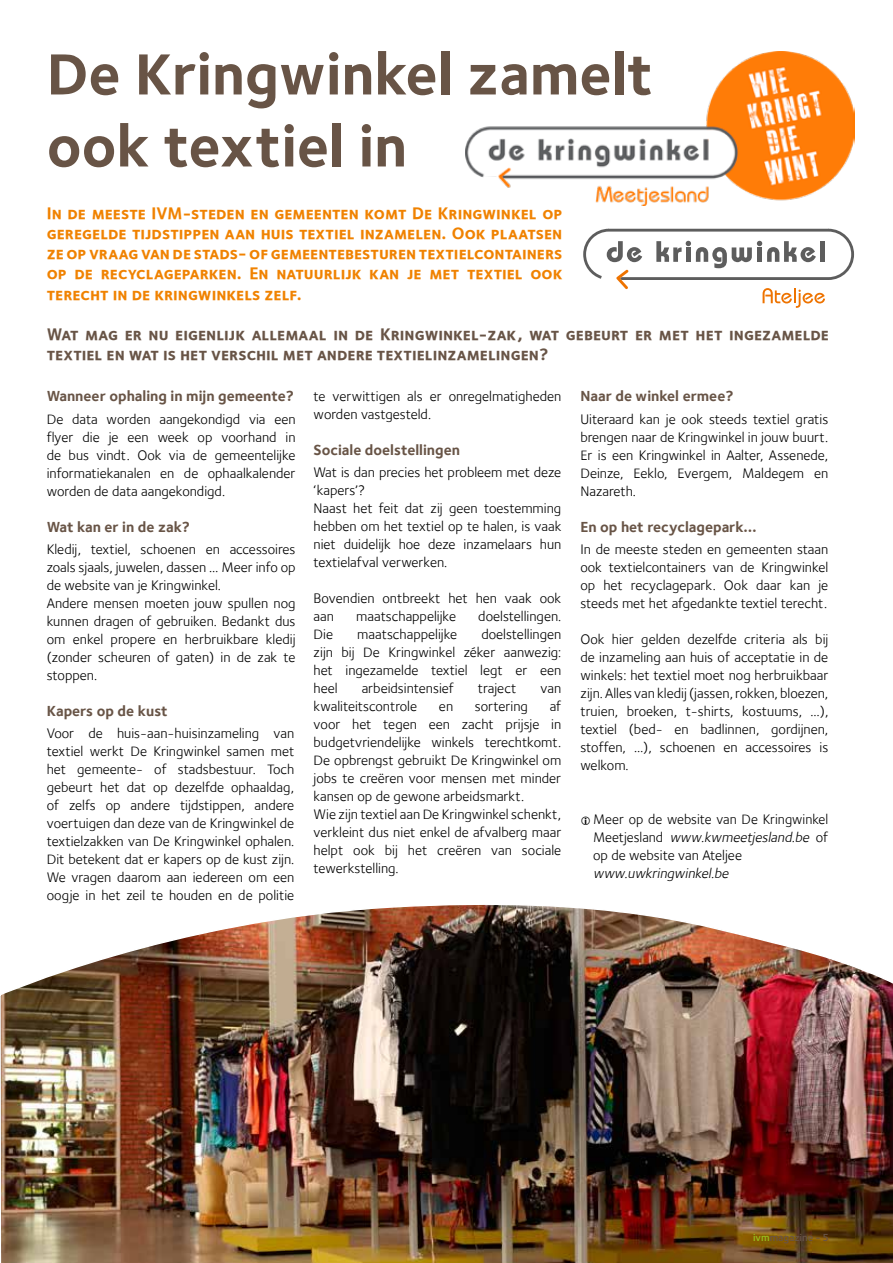
<style>
.page{position:relative;width:893px;height:1263px;background:#fff}
.page>*{position:absolute;margin:0;border:0;box-sizing:border-box;transform-origin:0 0}
.t1{font:700 60px/72px "Foundry Sterling";color:#685446}
.t2{font:17.25px/20.2px "Foundry Sterling Bold Expert";color:#f08200;text-align:justify}
.t3{font:17.25px/20.2px "Foundry Sterling Bold Expert";color:#685446}
.t4{font:700 15px "Foundry Sterling";color:#685446}
.t5{font:14.25px/18px "Foundry Sterling";color:#000;text-align:justify}
.t6{font:italic 14.25px "Foundry Sterling";color:#000}
.t7{font:10.5px "Foundry Sterling Demi CE";color:#685446}
.s1{font-style:italic}
.s2{color:#95be1d}
</style>
<div class="page">
<img style="left:466px;top:51px;width:388px;height:155px">
<img style="left:0;top:904px;width:893px;height:359px">
<svg style="left:583px;top:229px;width:271px;height:79px"></svg>
<h1 class="t1" style="left:47px;top:37px;width:608px">De Kringwinkel zamelt ook textiel in</h1>
<p class="t2" style="left:47px;top:202px;width:517px">In de meeste IVM-steden en gemeenten komt De Kringwinkel op geregelde tijdstippen aan huis textiel inzamelen. Ook plaatsen ze op vraag van de stads- of gemeentebesturen textielcontainers op de recyclageparken. En natuurlijk kan je met textiel ook terecht in de kringwinkels zelf.</p>
<p class="t3" style="left:47px;top:324px;width:784px">Wat mag er nu eigenlijk allemaal in de Kringwinkel-zak, wat gebeurt er met het ingezamelde textiel en wat is het verschil met andere textielinzamelingen?</p>
<p class="t4" style="left:47px;top:387px;width:249px">Wanneer ophaling in mijn gemeente?</p>
<p class="t5" style="left:47px;top:410px;width:250px">De data worden aangekondigd via een flyer die je een week op voorhand in de bus vindt. Ook via de gemeentelijke informatiekanalen en de ophaalkalender worden de data aangekondigd.</p>
<p class="t4" style="left:47px;top:518px;width:145px">Wat kan er in de zak?</p>
<p class="t5" style="left:47px;top:540px;width:250px;text-align:left">Kledij, textiel, schoenen en accessoires zoals sjaals, juwelen, dassen … Meer info op de website van je Kringwinkel.<br>Andere mensen moeten jouw spullen nog kunnen dragen of gebruiken. Bedankt dus om enkel propere en herbruikbare kledij (zonder scheuren of gaten) in de zak te stoppen.</p>
<p class="t4" style="left:47px;top:702px;width:123px">Kapers op de kust</p>
<p class="t5" style="left:47px;top:724px;width:249px">Voor de huis-aan-huisinzameling van textiel werkt De Kringwinkel samen met het gemeente- of stadsbestuur. Toch gebeurt het dat op dezelfde ophaaldag, of zelfs op andere tijdstippen, andere voertuigen dan deze van de Kringwinkel de textielzakken van De Kringwinkel ophalen.<br>Dit betekent dat er kapers op de kust zijn.<br>We vragen daarom aan iedereen om een oogje in het zeil te houden en de politie</p>
<p class="t5" style="left:314px;top:387px;width:249px">te verwittigen als er onregelmatigheden worden vastgesteld.</p>
<p class="t4" style="left:314px;top:441px;width:148px">Sociale doelstellingen</p>
<p class="t5" style="left:314px;top:463px;width:249px;text-align:left">Wat is dan precies het probleem met deze ‘kapers’?<br>Naast het feit dat zij geen toestemming hebben om het textiel op te halen, is vaak niet duidelijk hoe deze inzamelaars hun textielafval verwerken.</p>
<p class="t5" style="left:314px;top:589px;width:249px">Bovendien ontbreekt het hen vaak ook aan</p>
<p class="t5" style="left:356px;top:607px;width:101px">maatschappelijke</p>
<p class="t5" style="left:478px;top:607px;width:85px">doelstellingen.</p>
<p class="t5" style="left:314px;top:625px;width:249px;text-indent:168px">doelstellingen zijn bij De Kringwinkel zéker aanwezig: het ingezamelde textiel legt er een heel</p>
<p class="t5" style="left:314px;top:625px;width:21px">Die</p>
<p class="t5" style="left:357px;top:625px;width:101px">maatschappelijke</p>
<p class="t5" style="left:362px;top:679px;width:94px">arbeidsintensief</p>
<p class="t5" style="left:478px;top:679px;width:40px">traject</p>
<p class="t5" style="left:541px;top:679px;width:22px">van</p>
<p class="t5" style="left:314px;top:697px;width:105px">kwaliteitscontrole</p>
<p class="t5" style="left:439px;top:697px;width:16px">en</p>
<p class="t5" style="left:475px;top:697px;width:54px">sortering</p>
<p class="t5" style="left:314px;top:697px;width:249px;text-align:left;text-indent:236px">af voor het tegen een zacht prijsje in budgetvriendelijke winkels terechtkomt.<br>De opbrengst gebruikt De Kringwinkel om jobs te creëren voor mensen met minder kansen op de gewone arbeidsmarkt.<br>Wie zijn textiel aan De Kringwinkel schenkt, verkleint dus niet enkel de afvalberg maar helpt ook bij het creëren van sociale tewerkstelling.</p>
<p class="t4" style="left:580px;top:387px;width:155px">Naar de winkel ermee?</p>
<p class="t5" style="left:580px;top:410px;width:249px">Uiteraard kan je ook steeds textiel gratis brengen naar de Kringwinkel in jouw buurt.<br>Er is een Kringwinkel in Aalter, Assenede, Deinze, Eeklo, Evergem, Maldegem en Nazareth.</p>
<p class="t4" style="left:580px;top:518px;width:178px">En op het recyclagepark…</p>
<p class="t5" style="left:580px;top:540px;width:249px">In de meeste steden en gemeenten staan ook textielcontainers van de Kringwinkel op het recyclagepark. Ook daar kan je steeds met het afgedankte textiel terecht.</p>
<p class="t5" style="left:580px;top:630px;width:249px">Ook hier gelden dezelfde criteria als bij de inzameling aan huis of acceptatie in de winkels: het textiel moet nog herbruikbaar zijn. Alles van kledij (jassen, rokken, bloezen, truien, broeken, t-shirts, kostuums, …), textiel (bed- en badlinnen, gordijnen, stoffen, …), schoenen en accessoires is welkom.</p>
<p class="t5" style="left:593px;top:810px;width:237px">Meer op de website van De Kringwinkel M e e tj e s l a n d <span class="s1">www.kwmeetjesland.be</span> o f op de website van Ateljee</p>
<p class="t6" style="left:593px;top:865px;width:140px">www.uwkringwinkel.be</p>
<p class="t7" style="left:753px;top:1231px;width:78px"><span class="s2">ivm</span>magazine - 5</p>
</div>
